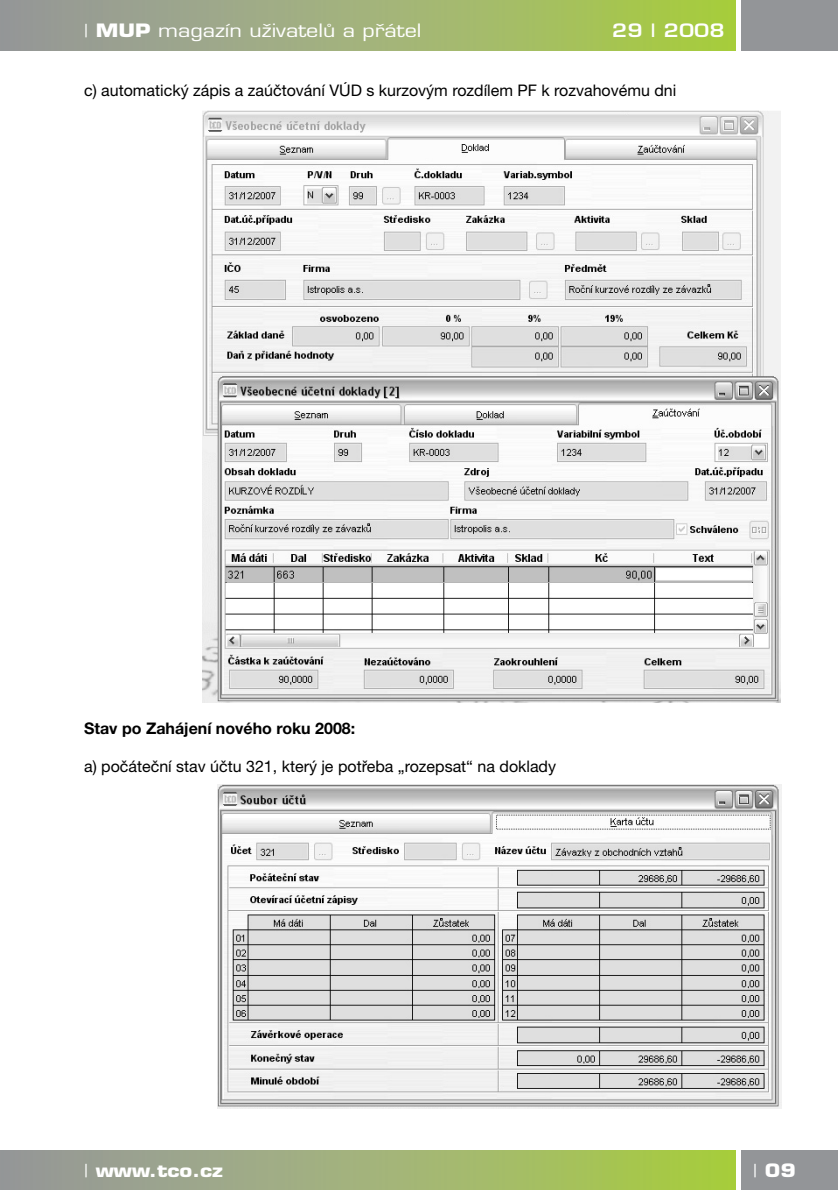
<style>
.page{position:relative;width:838px;height:1190px;background:#fff}
.page>*{position:absolute;margin:0;border:0;box-sizing:border-box;transform-origin:0 0}
.t1{font:18px "Eurostile CE";color:#fff;scale:1.2 1}
.t2{font:700 18px "Eurostile CE";color:#fff;scale:1.2 1}
.t3{font:600 18px "Eurostile CE";color:#fff;scale:1.2 1}
.t4{font:16px "Helvetica Neue CE";color:#000}
.t5{font:700 16px "Helvetica Neue CE";color:#000}
.s1{font-family:"Helvetica Neue CE"}
.s2{font-weight:700}
.s3{font-family:"Helvetica Neue CE";font-weight:400}
</style>
<div class="page">
<div style="left:741px;top:1151px;width:97px;height:39px;background:#939598"></div>
<div style="left:0;top:1151px;width:736px;height:39px;background:linear-gradient(to right,#9898a3,#aace46)"></div>
<div style="left:741px;top:0;width:97px;height:51px;background:#939598"></div>
<div style="left:0;top:0;width:736px;height:51px;background:linear-gradient(to right,#9898a3,#aace46)"></div>
<img style="left:203px;top:111px;width:578px;height:591px">
<img style="left:217px;top:784px;width:564px;height:324px">
<p class="t1" style="left:84px;top:24px;width:283px"><span class="s1">|</span> <span class="s2">MUP</span> magazín uÏivatelÛ a pfiátel</p>
<p class="t3" style="left:612px;top:24px;width:95px">29 | 2008</p>
<p class="t4" style="left:84px;top:85px;width:594px">c) automatický zápis a zaúčtování VÚD s kurzovým rozdílem PF k rozvahovému dni</p>
<p class="t5" style="left:84px;top:723px;width:273px">Stav po Zahájení nového roku 2008:</p>
<p class="t4" style="left:84px;top:761px;width:474px">a) počáteční stav účtu 321, který je potřeba „rozepsat“ na doklady</p>
<p class="t2" style="left:84px;top:1163px;width:117px"><span class="s3">|</span> www.tco.cz</p>
<p class="t2" style="left:753px;top:1163px;width:37px"><span class="s3">|</span> 09</p>
</div>
